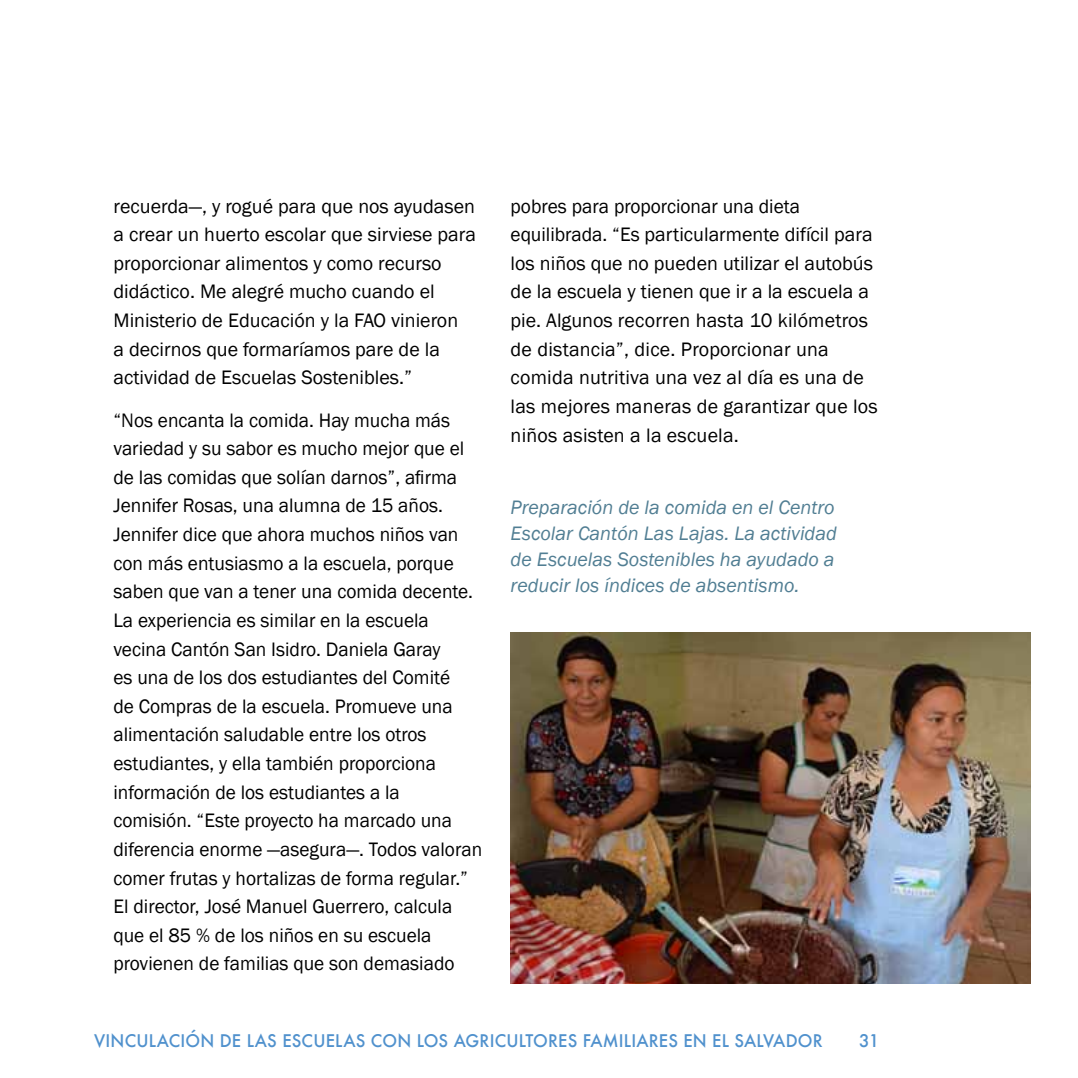
<style>
.page{position:relative;width:1078px;height:1078px;background:#fff}
.page>*{position:absolute;margin:0;border:0;box-sizing:border-box;transform-origin:0 0}
.t1{font:20px/28.6px "Franklin Gothic";color:#000}
.t2{font:italic 20px/26px "Franklin Gothic";color:#517e93;text-align:justify}
.t3{font:500 17px "Futura";letter-spacing:.01em;color:#5091cd}
</style>
<div class="page">
<img style="left:510px;top:632px;width:520px;height:351px">
<p class="t1" style="left:113px;top:192px;width:364px">recuerda—, y rogué para que nos ayudasen a crear un huerto escolar que sirviese para proporcionar alimentos y como recurso didáctico. Me alegré mucho cuando el Ministerio de Educación y la FAO vinieron<br>a decirnos que formaríamos pare de la actividad de Escuelas Sostenibles.”</p>
<p class="t1" style="left:113px;top:406px;width:370px">“Nos encanta la comida. Hay mucha más variedad y su sabor es mucho mejor que el de las comidas que solían darnos”, afirma Jennifer Rosas, una alumna de 15 años.<br>Jennifer dice que ahora muchos niños van con más entusiasmo a la escuela, porque saben que van a tener una comida decente.<br>La experiencia es similar en la escuela vecina Cantón San Isidro. Daniela Garay<br>es una de los dos estudiantes del Comité<br>de Compras de la escuela. Promueve una alimentación saludable entre los otros estudiantes, y ella también proporciona información de los estudiantes a la comisión. “Este proyecto ha marcado una diferencia enorme —asegura—. Todos valoran comer frutas y hortalizas de forma regular.” El director, José Manuel Guerrero, calcula que el 85 % de los niños en su escuela provienen de familias que son demasiado</p>
<p class="t1" style="left:510px;top:192px;width:368px">pobres para proporcionar una dieta equilibrada. “Es particularmente difícil para los niños que no pueden utilizar el autobús de la escuela y tienen que ir a la escuela a pie. Algunos recorren hasta 10 kilómetros de distancia”, dice. Proporcionar una comida nutritiva una vez al día es una de las mejores maneras de garantizar que los niños asisten a la escuela.</p>
<p class="t2" style="left:510px;top:494px;width:327px">Preparación de la comida en el Centro Escolar Cantón Las Lajas. La actividad de Escuelas Sostenibles ha ayudado a reducir los índices de absentismo.</p>
<p class="t3" style="left:94px;top:1028px;width:729px">VINCULACIÓN DE LAS ESCUELAS CON LOS AGRICULTORES FAMILIARES EN EL SALVADOR</p>
<p class="t3" style="left:858px;top:1028px;width:22px">31</p>
</div>
